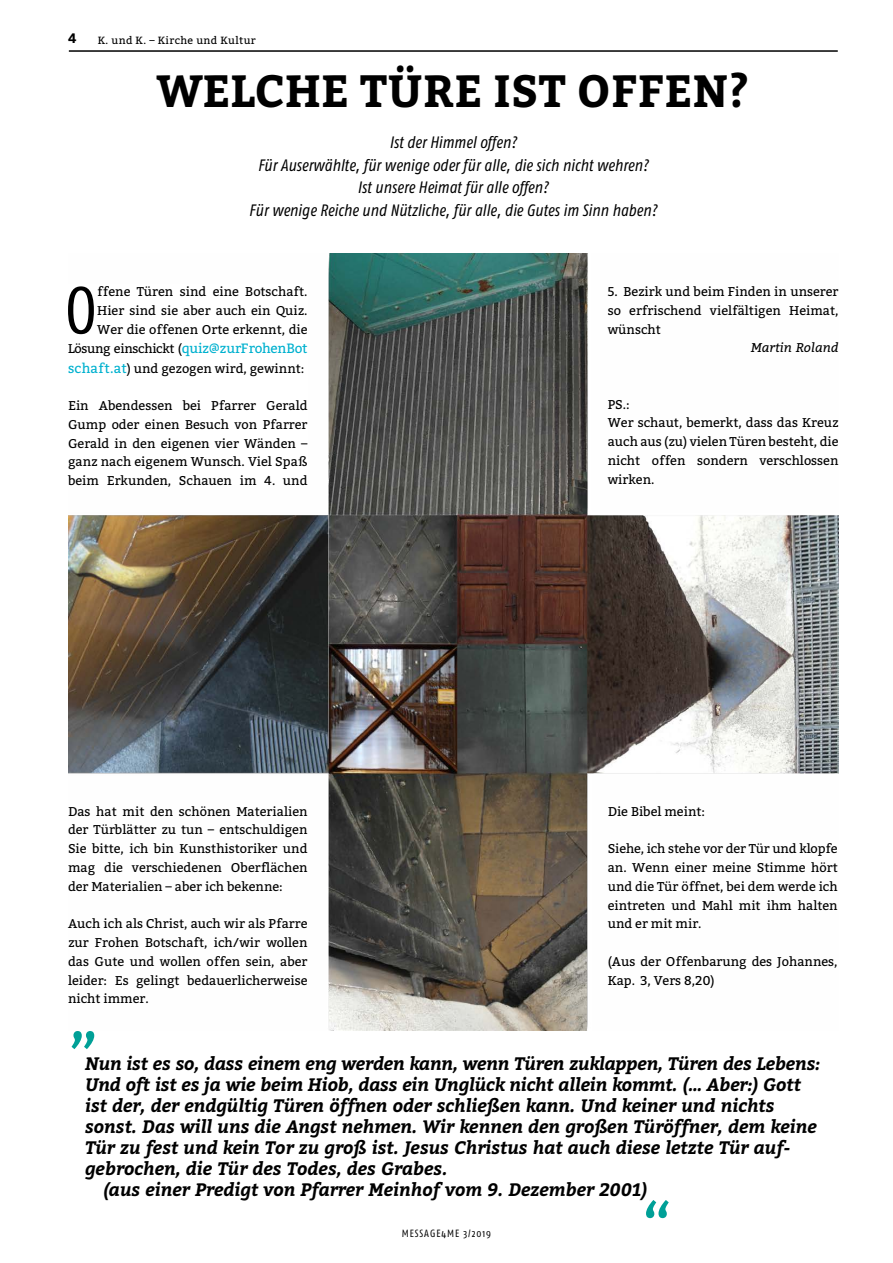
<style>
.page{position:relative;width:893px;height:1263px;background:#fff}
.page>*{position:absolute;margin:0;border:0;box-sizing:border-box;transform-origin:0 0}
.t1{font:66.3px "Fago Co Caps";color:#000}
.t2{font:700 45px "Bitter";letter-spacing:.01em;color:#000}
.t3{font:italic 700 18px "Bitter";color:#000}
.t4{font:italic 16.5px/22.5px "Fago Co";color:#000;text-align:center}
.t5{font:700 13.5px "Bitter";color:#000}
.t6{font:12.75px/18.8px "Bitter";color:#000;text-align:justify}
.t7{font:italic 12.75px "Bitter";color:#000}
.t8{font:10.5px "Bitter";letter-spacing:.035em;color:#000}
.t9{font:10.5px "Fago Co";letter-spacing:.09em;color:#000}
.s1{font-size:13.5px;color:#00b1cf}
</style>
<div class="page">
<hr style="left:69px;top:51px;width:769px;height:1px;background:#000">
<svg style="left:72px;top:1031px;width:22px;height:18px"></svg>
<svg style="left:646px;top:1200px;width:23px;height:18px"></svg>
<img style="left:69px;top:253px;width:769px;height:778px">
<div style="left:68px;top:284px;width:240px;height:201px;background:#fff"></div>
<p class="t5" style="left:68px;top:28px;width:10px">4</p>
<p class="t8" style="left:98px;top:34px;width:159px">K. und K. – Kirche und Kultur</p>
<h2 class="t2" style="left:157px;top:57px;width:594px">WELCHE TÜRE IST OFFEN?</h2>
<p class="t4" style="left:249px;top:131px;width:409px">Ist der Himmel offen?<br>Für Auserwählte, für wenige oder für alle, die sich nicht wehren?<br>Ist unsere Heimat für alle offen?<br>Für wenige Reiche und Nützliche, für alle, die Gutes im Sinn haben?</p>
<p class="t6" style="left:68px;top:282px;width:241px;line-height:19.2px;text-align:right">ffene Türen sind eine Botschaft.<br>Hier sind sie aber auch ein Quiz.<br>Wer die offenen Orte erkennt, die Lösung einschickt (<span class="s1">quiz@zurFrohenBot schaft.at</span>) und gezogen wird, gewinnt:</p>
<p class="t6" style="left:68px;top:396px;width:241px">Ein Abendessen bei Pfarrer Gerald Gump oder einen Besuch von Pfarrer Gerald in den eigenen vier Wänden – ganz nach eigenem Wunsch. Viel Spaß beim Erkunden, Schauen im 4. und</p>
<h1 class="t1" style="left:65px;top:273px;width:34px">O</h1>
<p class="t6" style="left:68px;top:802px;width:241px">Das hat mit den schönen Materialien der Türblätter zu tun – entschuldigen Sie bitte, ich bin Kunsthistoriker und mag die verschiedenen Oberflächen der Materialien – aber ich bekenne:</p>
<p class="t6" style="left:68px;top:914px;width:241px">Auch ich als Christ, auch wir als Pfarre zur Frohen Botschaft, ich/wir wollen das Gute und wollen offen sein, aber leider: Es gelingt bedauerlicherweise nicht immer.</p>
<p class="t6" style="left:608px;top:282px;width:232px">5. Bezirk und beim Finden in unserer so erfrischend vielfältigen Heimat, wünscht</p>
<p class="t7" style="left:751px;top:338px;width:89px">Martin Roland</p>
<p class="t6" style="left:608px;top:395px;width:232px;text-align:left">PS.:<br>Wer schaut, bemerkt, dass das Kreuz auch aus (zu) vielen Türen besteht, die nicht offen sondern verschlossen wirken.</p>
<p class="t6" style="left:608px;top:802px;width:99px">Die Bibel meint:</p>
<p class="t6" style="left:608px;top:840px;width:231px">Siehe, ich stehe vor der Tür und klopfe an. Wenn einer meine Stimme hört und die Tür öffnet, bei dem werde ich eintreten und Mahl mit ihm halten und er mit mir.</p>
<p class="t6" style="left:608px;top:952px;width:231px">(Aus der Offenbarung des Johannes,<br>Kap. 3, Vers 8,20)</p>
<h3 class="t3" style="left:85px;top:1050px;width:737px">Nun ist es so, dass einem eng werden kann, wenn Türen zuklappen, Türen des Lebens:</h3>
<h3 class="t3" style="left:85px;top:1071px;width:717px">Und oft ist es ja wie beim Hiob, dass ein Unglück nicht allein kommt. (… Aber:) Gott</h3>
<h3 class="t3" style="left:85px;top:1092px;width:691px">ist der, der endgültig Türen öffnen oder schließen kann. Und keiner und nichts</h3>
<h3 class="t3" style="left:85px;top:1113px;width:733px">sonst. Das will uns die Angst nehmen. Wir kennen den großen Türöffner, dem keine</h3>
<h3 class="t3" style="left:85px;top:1134px;width:707px">Tür zu fest und kein Tor zu groß ist. Jesus Christus hat auch diese letzte Tür auf-</h3>
<h3 class="t3" style="left:85px;top:1155px;width:364px">gebrochen, die Tür des Todes, des Grabes.</h3>
<h3 class="t3" style="left:103px;top:1176px;width:545px">(aus einer Predigt von Pfarrer Meinhof vom 9. Dezember 2001)</h3>
<p class="t9" style="left:402px;top:1227px;width:91px">MESSAGE4ME 3/2019</p>
</div>
